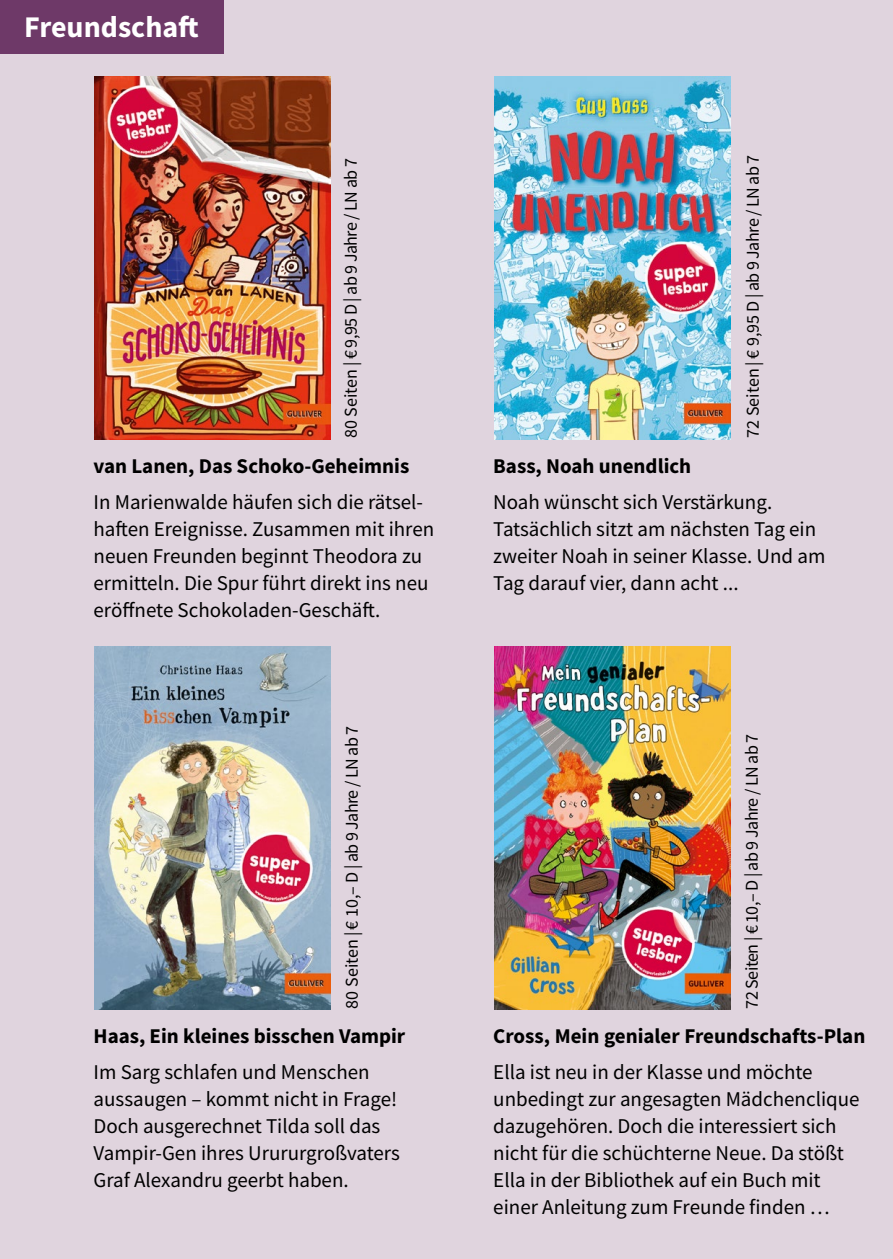
<style>
.page{position:relative;width:893px;height:1259px;background:#e0d4de}
.page>*{position:absolute;margin:0;border:0;box-sizing:border-box;transform-origin:0 0}
.t1{font:700 30px "Source Sans Pro";color:#fff}
.t2{font:21px/27px "Source Sans Pro";color:#000}
.t3{font:700 21px "Source Sans Pro";color:#000}
.t4{font:18px "Source Sans Pro";letter-spacing:-.03em;color:#000}
</style>
<div class="page">
<div style="left:0;top:0;width:223px;height:53px;background:#6e3968"></div>
<img style="left:95px;top:646px;width:236px;height:364px">
<img style="left:494px;top:646px;width:236px;height:364px">
<img style="left:95px;top:77px;width:236px;height:363px">
<img style="left:494px;top:77px;width:236px;height:363px">
<h1 class="t1" style="left:24px;top:7px;width:176px">Freundschaft</h1>
<p class="t4" style="left:339px;top:438px;width:281px;rotate:-90deg">80 Seiten | € 9,95 D | ab 9 Jahre / LN ab 7</p>
<p class="t4" style="left:741px;top:438px;width:284px;rotate:-90deg">72 Seiten | € 9,95 D | ab 9 Jahre / LN ab 7</p>
<p class="t3" style="left:94px;top:451px;width:317px">van Lanen, Das Schoko-Geheimnis</p>
<p class="t2" style="left:94px;top:488px;width:342px">In Marienwalde häufen sich die rätsel&shy;haften Ereignisse. Zusammen mit ihren neuen Freunden beginnt Theodora zu ermitteln. Die Spur führt direkt ins neu eröffnete Schokoladen-Geschäft.</p>
<p class="t3" style="left:493px;top:451px;width:199px">Bass, Noah unendlich</p>
<p class="t2" style="left:493px;top:488px;width:334px">Noah wünscht sich Verstärkung.<br>Tatsächlich sitzt am nächsten Tag ein zweiter Noah in seiner Klasse. Und am Tag darauf vier, dann acht ...</p>
<p class="t4" style="left:340px;top:1008px;width:284px;rotate:-90deg">80 Seiten | € 10,– D | ab 9 Jahre / LN ab 7</p>
<p class="t4" style="left:740px;top:1008px;width:276px;rotate:-90deg">72 Seiten | € 10,– D | ab 9 Jahre / LN ab 7</p>
<p class="t3" style="left:94px;top:1021px;width:313px">Haas, Ein kleines bisschen Vampir</p>
<p class="t2" style="left:94px;top:1058px;width:308px">Im Sarg schlafen und Menschen aussaugen – kommt nicht in Frage!<br>Doch ausgerechnet Tilda soll das<br>Vampir-Gen ihres Urururgroßvaters<br>Graf Alexandru geerbt haben.</p>
<p class="t3" style="left:493px;top:1022px;width:374px">Cross, Mein genialer Freundschafts-Plan</p>
<p class="t2" style="left:493px;top:1058px;width:368px">Ella ist neu in der Klasse und möchte unbedingt zur angesagten Mädchenclique dazugehören. Doch die interessiert sich nicht für die schüchterne Neue. Da stößt Ella in der Bibliothek auf ein Buch mit einer Anleitung zum Freunde finden …</p>
</div>
